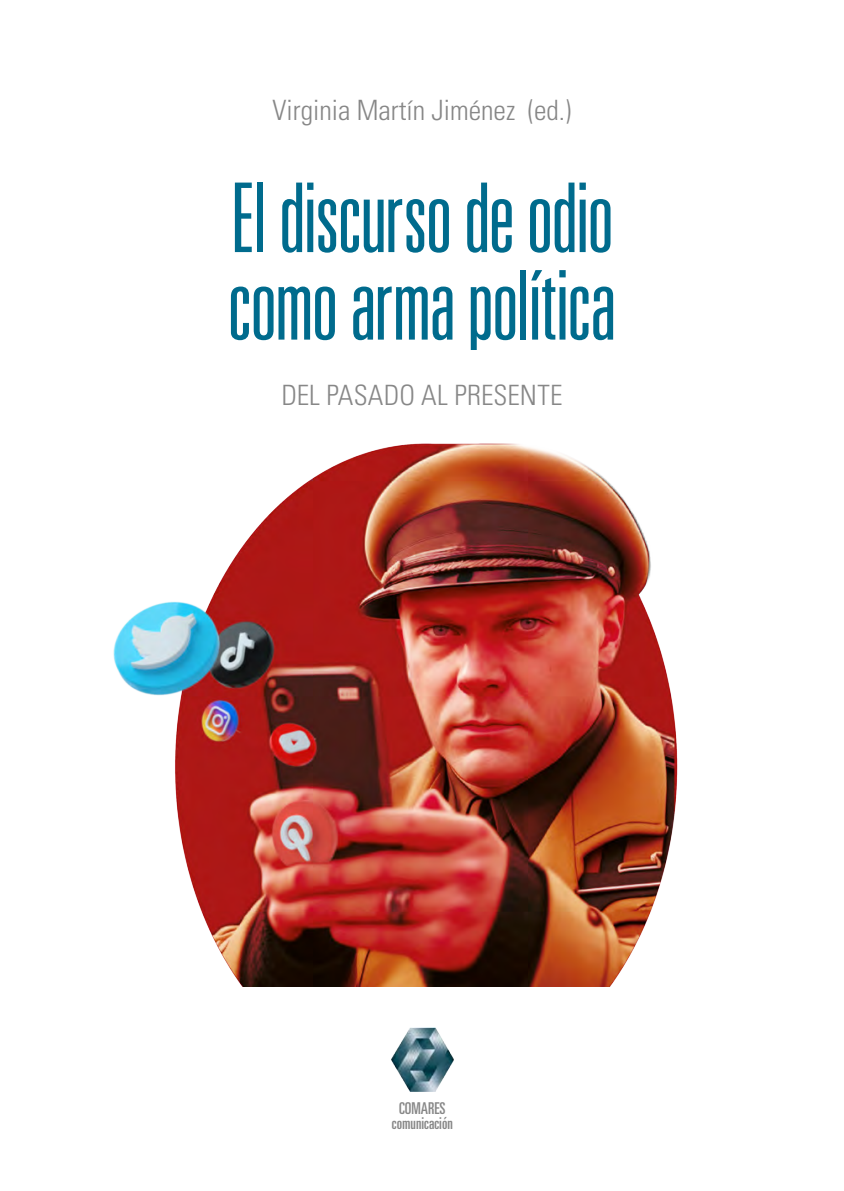
<style>
.page{position:relative;width:844px;height:1191px;background:#fff}
.page>*{position:absolute;margin:0;border:0;box-sizing:border-box;transform-origin:0 0}
.t1{font:300 ultra-condensed 96.25px/87.5px "Univers LT Std";letter-spacing:-.025em;color:#006b8d}
.t2{font:300 condensed 28px "Univers LT Std";color:#878787}
.t3{font:ultra-condensed 16.28px/15px "Univers LT Std";color:#878787;text-align:center}
</style>
<div class="page">
<img style="left:391px;top:1027px;width:63px;height:64px">
<img style="left:113px;top:443px;width:565px;height:544px">
<p class="t2" style="left:272px;top:93px;width:300px">Virginia Martín Jiménez (ed.)</p>
<h1 class="t1" style="left:227px;top:174px;width:390px">El discurso de odio como arma política</h1>
<p class="t2" style="left:281px;top:378px;width:283px">DEL PASADO AL PRESENTE</p>
<p class="t3" style="left:392px;top:1100px;width:62px">COMARES comunicación</p>
</div>
